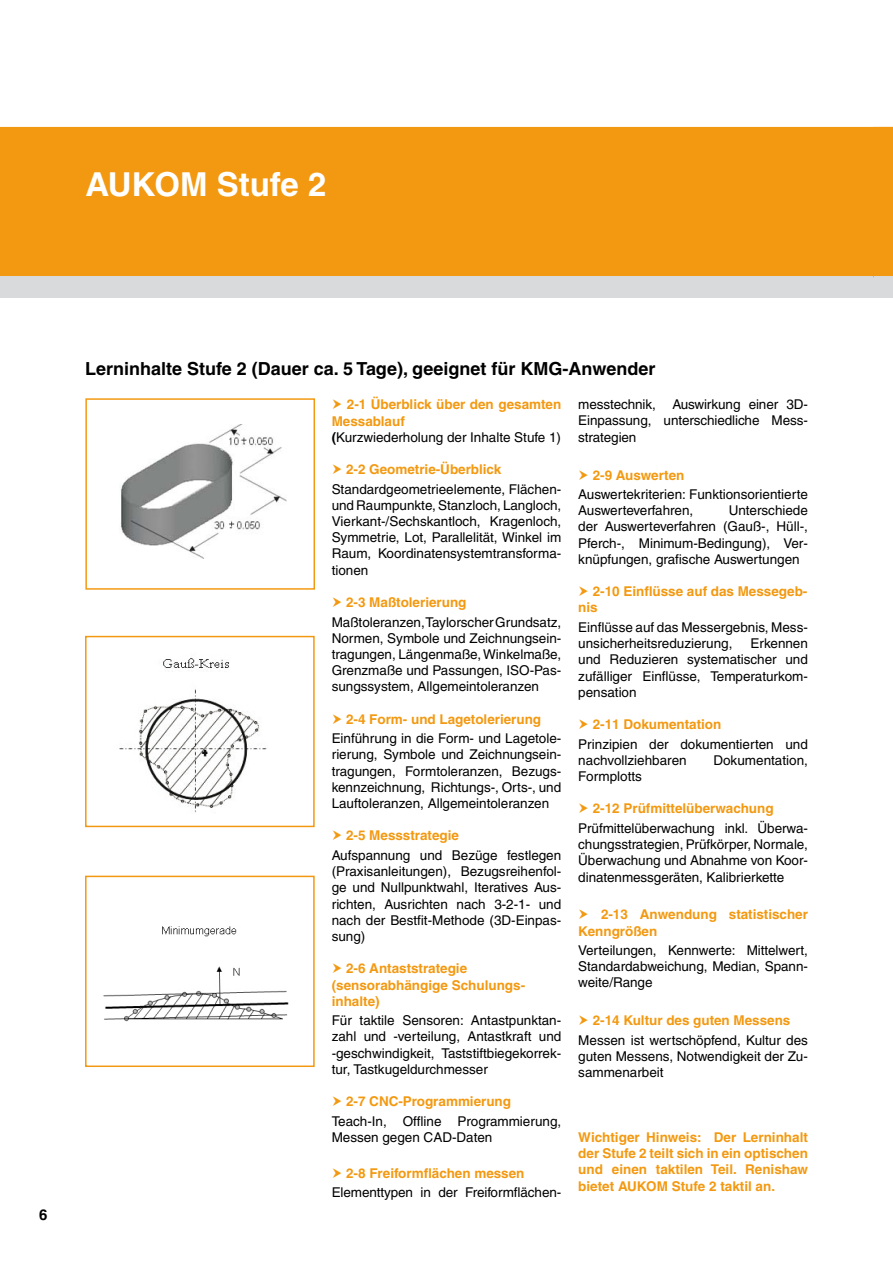
<style>
.page{position:relative;width:893px;height:1263px;background:#fff}
.page>*{position:absolute;margin:0;border:0;box-sizing:border-box;transform-origin:0 0}
.t1{font:700 33px "Helvetica";color:#fff}
.t2{font:700 18px "Helvetica";color:#000}
.t3{font:700 15px "Helvetica";color:#000}
.t4{font:13.5px/16.2px "Helvetica";color:#000;text-align:justify}
.t5{font:700 13.5px/16.2px "Helvetica";color:#f39911}
.s1{color:#000}
.s2{font-weight:400;color:#000}
</style>
<div class="page">
<div style="left:0;top:127px;width:873px;height:149px;background:#f39911"></div>
<div style="left:0;top:276px;width:893px;height:22px;background:#d9dadb"></div>
<div style="left:873px;top:127px;width:20px;height:150px;background:#f39911"></div>
<div style="left:874px;top:276px;width:19px;height:22px;background:#d9dadb"></div>
<img style="left:120px;top:424px;width:166px;height:134px">
<div style="left:85px;top:398px;width:230px;height:192px;border:2px solid #f39911"></div>
<img style="left:119px;top:658px;width:148px;height:155px">
<div style="left:85px;top:636px;width:230px;height:191px;border:2px solid #f39911"></div>
<img style="left:103px;top:926px;width:186px;height:96px">
<div style="left:85px;top:876px;width:230px;height:191px;border:2px solid #f39911"></div>
<h1 class="t1" style="left:86px;top:165px;width:242px">AUKOM Stufe 2</h1>
<p class="t3" style="left:39px;top:1205px;width:10px">6</p>
<h2 class="t2" style="left:85px;top:358px;width:572px">Lerninhalte Stufe 2 (Dauer ca. 5 Tage), geeignet für KMG-Anwender</h2>
<p class="t5" style="left:332px;top:396px;width:231px;text-indent:15px">2-1 Überblick über den gesamten<br>Messablauf<br><span class="s1">(</span><span class="s2">Kurzwiederholung der Inhalte Stufe 1)</span></p>
<p class="t5" style="left:346px;top:461px;width:157px">2-2 Geometrie-Überblick</p>
<p class="t4" style="left:332px;top:481px;width:231px">Standardgeometrieelemente, Flächen&shy;und Raumpunkte, Stanzloch, Langloch, Vierkant-/Sechskantloch, Kragenloch, Symmetrie, Lot, Parallelität, Winkel im Raum, Koordinatensystemtransforma&shy;tionen</p>
<p class="t5" style="left:346px;top:594px;width:122px">2-3 Maßtolerierung</p>
<p class="t4" style="left:332px;top:614px;width:231px">Maßtoleranzen, Taylorscher Grundsatz, Normen, Symbole und Zeichnungsein&shy;tragungen, Längenmaße, Winkelmaße, Grenzmaße und Passungen, ISO-Pas&shy;sungssystem, Allgemeintoleranzen</p>
<p class="t5" style="left:346px;top:711px;width:197px">2-4 Form- und Lagetolerierung</p>
<p class="t4" style="left:332px;top:730px;width:231px">Einführung in die Form- und Lagetole&shy;rierung, Symbole und Zeichnungsein&shy;tragungen, Formtoleranzen, Bezugs&shy;kennzeichnung, Richtungs-, Orts-, und Lauftoleranzen, Allgemeintoleranzen</p>
<p class="t5" style="left:346px;top:827px;width:114px">2-5 Messstrategie</p>
<p class="t4" style="left:332px;top:847px;width:231px">Aufspannung und Bezüge festlegen (Praxisanleitungen), Bezugsreihenfol&shy;ge und Nullpunktwahl, Iteratives Aus&shy;richten, Ausrichten nach 3-2-1- und nach der Bestfit-Methode (3D-Einpas&shy;sung)</p>
<p class="t5" style="left:332px;top:960px;width:195px;text-indent:14px">2-6 Antaststrategie (sensorabhängige Schulungs&shy;inhalte)</p>
<p class="t4" style="left:332px;top:1012px;width:231px">Für taktile Sensoren: Antastpunktan&shy;zahl und -verteilung, Antastkraft und -geschwindigkeit, Taststiftbiegekorrek&shy;tur, Tastkugeldurchmesser</p>
<p class="t5" style="left:346px;top:1093px;width:166px">2-7 CNC-Programmierung</p>
<p class="t4" style="left:332px;top:1113px;width:231px">Teach-In, Offline Programmierung,<br>Messen gegen CAD-Daten</p>
<p class="t5" style="left:346px;top:1164px;width:180px">2-8 Freiformflächen messen</p>
<p class="t4" style="left:332px;top:1184px;width:231px">Elementtypen in der Freiformflächen-</p>
<p class="t4" style="left:578px;top:396px;width:231px">messtechnik, Auswirkung einer 3D-Einpassung, unterschiedliche Mess&shy;strategien</p>
<p class="t5" style="left:593px;top:466px;width:93px">2-9 Auswerten</p>
<p class="t4" style="left:578px;top:486px;width:231px">Auswertekriterien: Funktionsorientierte<br>Auswerteverfahren,</p>
<p class="t4" style="left:578px;top:502px;width:231px;text-indent:150px">Unterschiede der Auswerteverfahren (Gauß-, Hüll-, Pferch-, Minimum-Bedingung), Ver&shy;knüpfungen, grafische Auswertungen</p>
<p class="t5" style="left:578px;top:583px;width:231px;text-indent:14px">2-10 Einflüsse auf das Messegeb&shy;nis</p>
<p class="t4" style="left:578px;top:619px;width:231px">Einflüsse auf das Messergebnis, Mess&shy;unsicherheitsreduzierung,</p>
<p class="t4" style="left:578px;top:635px;width:231px;text-indent:172px">Erkennen und Reduzieren systematischer und zufälliger Einflüsse, Temperaturkom&shy;pensation</p>
<p class="t5" style="left:593px;top:716px;width:130px">2-11 Dokumentation</p>
<p class="t4" style="left:578px;top:736px;width:231px">Prinzipien der dokumentierten und nachvollziehbaren</p>
<p class="t4" style="left:713px;top:752px;width:96px">Dokumentation,</p>
<p class="t4" style="left:578px;top:768px;width:65px">Formplotts</p>
<p class="t5" style="left:593px;top:800px;width:182px">2-12 Prüfmittelüberwachung</p>
<p class="t4" style="left:578px;top:820px;width:231px">Prüfmittelüberwachung inkl. Überwa&shy;chungsstrategien, Prüfkörper, Normale, Überwachung und Abnahme von Koor&shy;dinatenmessgeräten, Kalibrierkette</p>
<p class="t5" style="left:578px;top:906px;width:231px;text-indent:23px">2-13 Anwendung statistischer<br>Kenngrößen</p>
<p class="t4" style="left:578px;top:942px;width:231px">Verteilungen, Kennwerte: Mittelwert, Standardabweichung, Median, Spann&shy;weite/Range</p>
<p class="t5" style="left:593px;top:1012px;width:199px">2-14 Kultur des guten Messens</p>
<p class="t4" style="left:578px;top:1032px;width:231px">Messen ist wertschöpfend, Kultur des guten Messens, Notwendigkeit der Zu&shy;sammenarbeit</p>
<p class="t5" style="left:578px;top:1129px;width:231px;text-align:justify">Wichtiger Hinweis: Der Lerninhalt der Stufe 2 teilt sich in ein optischen und einen taktilen Teil. Renishaw bietet AUKOM Stufe 2 taktil an.</p>
</div>
